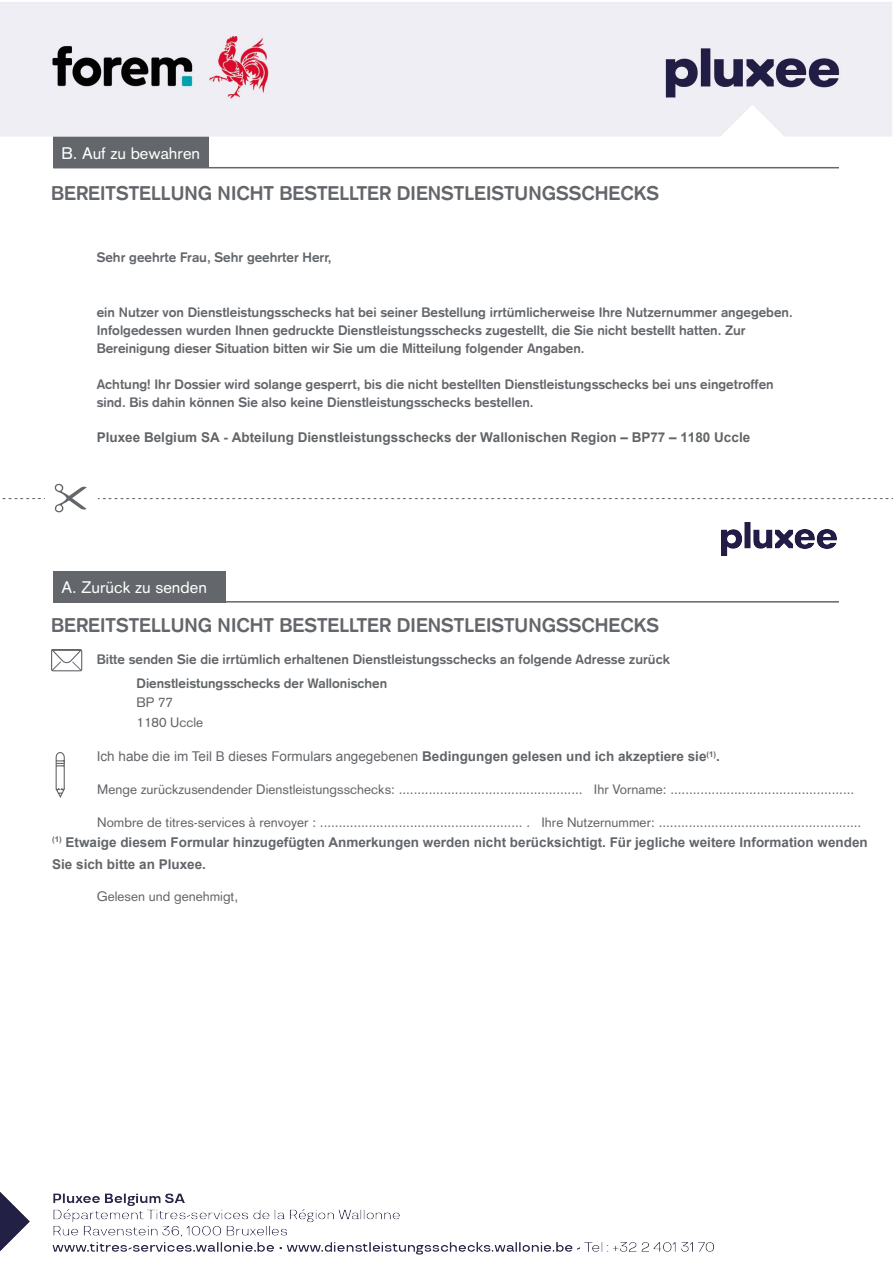
<style>
.page{position:relative;width:893px;height:1263px;background:#fff}
.page>*{position:absolute;margin:0;border:0;box-sizing:border-box;transform-origin:0 0}
.t1{font:700 19.5px "Basic Commercial SR Pro";color:#63666a}
.t2{font:16.5px "Basic Commercial SR Pro";color:#fff}
.t3{font:700 13.5px/18px "Basic Commercial SR Pro";color:#63666a}
.t4{font:13.5px "Basic Commercial SR Pro";color:#626568}
.t5{font:13.5px/19.5px "Basic Commercial SR Pro";color:#63666a}
.t6{font:700 13.5px/22.5px "Arial";color:#63666a}
.t7{font:13.5px "Arial";color:#626568}
.t8{font:700 13.5px "Arial";color:#626568}
.t9{font:700 13.5px "Basic Commercial SR Pro";color:#626568}
.s1{font-weight:700}
.s2{font-style:inherit}
</style>
<div class="page">
<img style="left:0;top:2px;width:892px;height:1253px">
<img style="left:721px;top:522px;width:116px;height:33px">
<p class="t2" style="left:62px;top:144px;width:140px">B. Auf zu bewahren</p>
<h1 class="t1" style="left:51px;top:182px;width:609px">BEREITSTELLUNG NICHT BESTELLTER DIENSTLEISTUNGSSCHECKS</h1>
<p class="t3" style="left:97px;top:248px;width:236px">Sehr geehrte Frau, Sehr geehrter Herr,</p>
<p class="t3" style="left:97px;top:303px;width:697px">ein Nutzer von Dienstleistungsschecks hat bei seiner Bestellung irrtümlicherweise Ihre Nutzernummer angegeben.<br>Infolgedessen wurden Ihnen gedruckte Dienstleistungsschecks zugestellt, die Sie nicht bestellt hatten. Zur<br>Bereinigung dieser Situation bitten wir Sie um die Mitteilung folgender Angaben.</p>
<p class="t3" style="left:97px;top:375px;width:678px">Achtung! Ihr Dossier wird solange gesperrt, bis die nicht bestellten Dienstleistungsschecks bei uns eingetroffen sind. Bis dahin können Sie also keine Dienstleistungsschecks bestellen.</p>
<p class="t8" style="left:97px;top:427px;width:655px">Pluxee Belgium SA - Abteilung Dienstleistungsschecks der Wallonischen Region – BP77 – 1180 Uccle</p>
<p class="t5" style="left:2px;top:487px;width:888px">-------------------------------------------------------------------------------------------------------------------------------------------------------</p>
<p class="t2" style="left:62px;top:578px;width:147px">A. Zurück zu senden</p>
<h1 class="t1" style="left:51px;top:614px;width:609px">BEREITSTELLUNG NICHT BESTELLTER DIENSTLEISTUNGSSCHECKS</h1>
<p class="t3" style="left:97px;top:650px;width:575px">Bitte senden Sie die irrtümlich erhaltenen Dienstleistungsschecks an folgende Adresse zurück</p>
<p class="t9" style="left:137px;top:675px;width:252px">Dienstleistungsschecks der Wallonischen</p>
<p class="t5" style="left:137px;top:693px;width:68px">BP 77<br>1180 Uccle</p>
<p class="t7" style="left:97px;top:747px;width:625px">Ich habe die im Teil B dieses Formulars angegebenen <span class="s1">Bedingungen gelesen und ich akzeptiere sie</span><sup>(1)</sup><span class="s1">.</span></p>
<p class="t4" style="left:97px;top:781px;width:758px">Menge zurückzusendender Dienstleistungsschecks: ................................................. Ihr Vorname: .................................................</p>
<p class="t4" style="left:97px;top:814px;width:766px">Nombre de titres-services à renvoyer : ...................................................... . Ihre Nutzernummer: ......................................................</p>
<p class="t6" style="left:52px;top:831px;width:817px"><sup>(1)</sup> Etwaige diesem Formular hinzugefügten Anmerkungen werden nicht berücksichtigt. Für jegliche weitere Information wenden<br>Sie sich bitte an <span class="s2">Pluxee</span>.</p>
<p class="t5" style="left:97px;top:886px;width:143px">Gelesen und genehmigt,</p>
</div>
